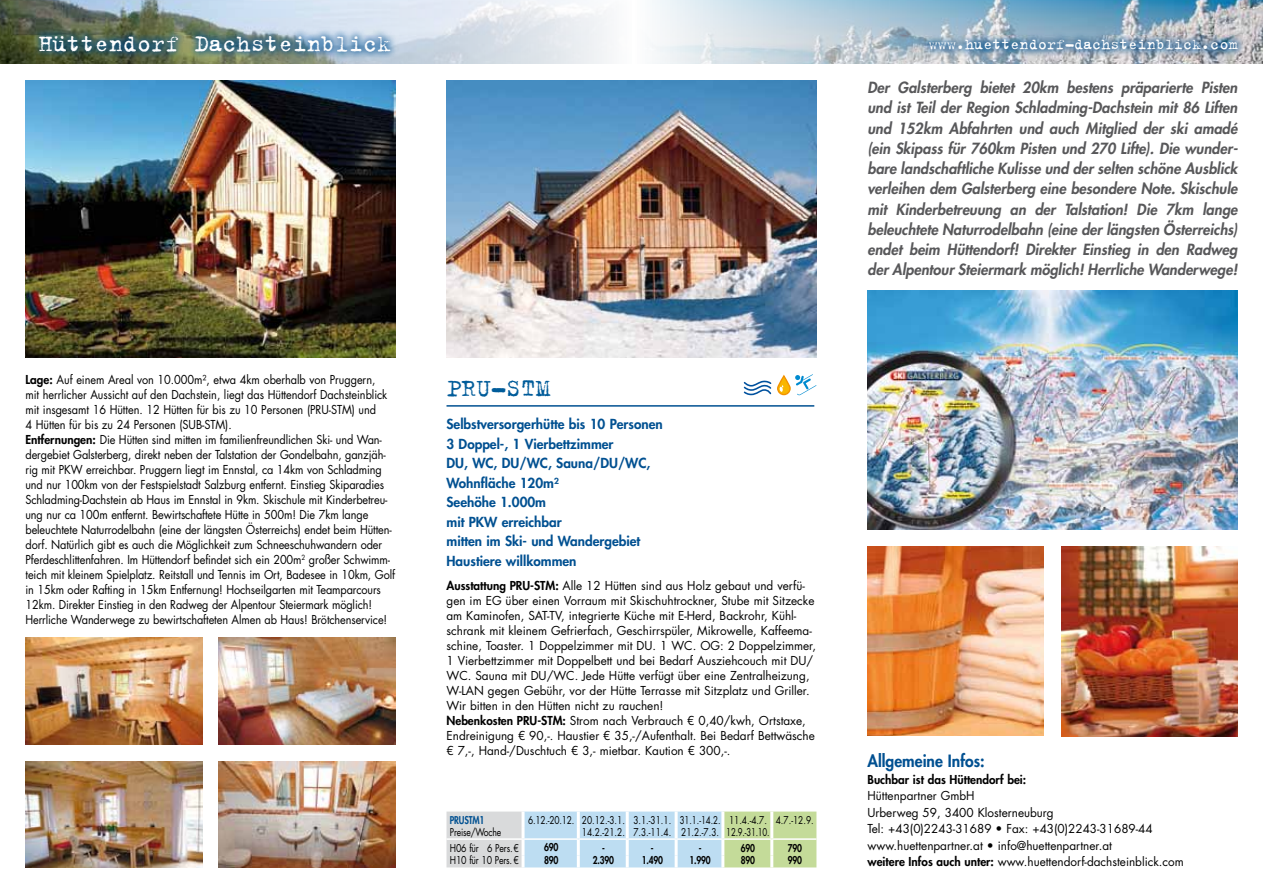
<style>
.page{position:relative;width:1263px;height:893px;background:#fff}
.page>*{position:absolute;margin:0;border:0;box-sizing:border-box;transform-origin:0 0}
.t1{font:27px "Trixie";color:#005c9a}
.t2{font:25.5px "Trixie";color:#fff}
.t3{font:16.5px "Trixie";color:#fff}
.t4{font:800 16.5px "Futura Std";color:#005091;scale:.95 1}
.t5{font:italic 800 15px/20.2px "Futura Std";color:#58585a;text-align:justify}
.t6{font:800 13.5px/19.5px "Futura Std";color:#005091}
.t7{font:12px/15px "Futura Std";letter-spacing:-.005em;color:#000;scale:.91 1}
.t8{font:12px/15px "Futura Std";letter-spacing:-.005em;color:#000}
.t9{font:800 12px "Futura Std";color:#000}
.t10{font:10.5px "Futura Std";color:#000;scale:.8 1}
.t11{font:800 10.5px "Futura Std";letter-spacing:-.02em;color:#000;scale:.8 1}
.t12{font:10.5px "Futura Std";letter-spacing:-.02em;color:#000;scale:.84 1}
.t13{font:10.5px "Futura Std";letter-spacing:-.02em;color:#000;scale:.82 1}
.t14{font:800 10.5px "Futura Std";letter-spacing:-.02em;color:#005091;scale:.82 1}
.t15{font:800 10.5px "Futura Std";letter-spacing:-.02em;color:#000;scale:.82 1}
.s1{font-weight:800}
</style>
<div class="page">
<img style="left:867px;top:290px;width:370px;height:239px">
<img style="left:0;top:0;width:1263px;height:64px">
<div style="left:28px;top:25px;width:372px;height:38px;background:#005091;opacity:.75"></div>
<div style="left:32px;top:29px;width:366px;height:30px;background:#005091;opacity:.5"></div>
<div style="left:918px;top:29px;width:331px;height:33px;background:#005091;opacity:.75"></div>
<div style="left:922px;top:32px;width:323px;height:25px;background:#005091;opacity:.5"></div>
<hr style="left:446px;top:405px;width:368px;height:2px;background:#005091">
<svg style="left:743px;top:374px;width:73px;height:22px"></svg>
<img style="left:26px;top:81px;width:369px;height:276px">
<img style="left:446px;top:81px;width:370px;height:276px">
<img style="left:26px;top:638px;width:176px;height:106px">
<img style="left:867px;top:546px;width:177px;height:190px">
<img style="left:219px;top:638px;width:176px;height:106px">
<img style="left:1061px;top:547px;width:176px;height:189px">
<img style="left:26px;top:761px;width:176px;height:106px">
<img style="left:219px;top:761px;width:176px;height:106px">
<svg style="left:446px;top:811px;width:370px;height:56px;background:#c8ddd9"></svg>
<hr style="left:446px;top:838px;width:77px;height:2px;background:#fff">
<hr style="left:523px;top:838px;width:55px;height:2px;background:#fff">
<hr style="left:578px;top:838px;width:49px;height:2px;background:#fff">
<hr style="left:627px;top:838px;width:49px;height:2px;background:#fff">
<hr style="left:676px;top:838px;width:47px;height:2px;background:#fff">
<hr style="left:723px;top:838px;width:49px;height:2px;background:#fff">
<hr style="left:772px;top:838px;width:44px;height:2px;background:#fff">
<h2 class="t2" style="left:39px;top:27px;width:354px">Hüttendorf Dachsteinblick</h2>
<h3 class="t3" style="left:929px;top:34px;width:310px">www.huettendorf-dachsteinblick.com</h3>
<p class="t7" style="left:26px;top:372px;width:408px"><span class="s1">Lage:</span> Auf einem Areal von 10.000m², etwa 4km oberhalb von Pruggern,<br>mit herrlicher Aussicht auf den Dachstein, liegt das Hüttendorf Dachsteinblick mit insgesamt 16 Hütten. 12 Hütten für bis zu 10 Personen (PRU-STM) und<br>4 Hütten für bis zu 24 Personen (SUB-STM).<br><span class="s1">Entfernungen:</span> Die Hütten sind mitten im familienfreundlichen Ski- und Wan&shy;dergebiet Galsterberg, direkt neben der Talstation der Gondelbahn, ganzjäh&shy;rig mit PKW erreichbar. Pruggern liegt im Ennstal, ca 14km von Schladming und nur 100km von der Festspielstadt Salzburg entfernt. Einstieg Skiparadies Schladming-Dachstein ab Haus im Ennstal in 9km. Skischule mit Kinderbetreu&shy;ung nur ca 100m entfernt. Bewirtschaftete Hütte in 500m! Die 7km lange beleuchtete Naturrodelbahn (eine der längsten Österreichs) endet beim Hütten&shy;dorf. Natürlich gibt es auch die Möglichkeit zum Schneeschuhwandern oder Pferdeschlittenfahren. Im Hüttendorf befindet sich ein 200m<sup>2</sup> großer Schwimm&shy;teich mit kleinem Spielplatz. Reitstall und Tennis im Ort, Badesee in 10km, Golf in 15km oder Rafting in 15km Entfernung! Hochseilgarten mit Teamparcours 12km. Direkter Einstieg in den Radweg der Alpentour Steiermark möglich!<br>Herrliche Wanderwege zu bewirtschafteten Almen ab Haus! Brötchenservice!</p>
<h1 class="t1" style="left:446px;top:370px;width:105px">PRU-STM</h1>
<p class="t6" style="left:446px;top:414px;width:218px">Selbstversorgerhütte bis 10 Personen<br>3 Doppel-, 1 Vierbettzimmer<br>DU, WC, DU/WC, Sauna/DU/WC,<br>Wohnfläche 120m²<br>Seehöhe 1.000m<br>mit PKW erreichbar<br>mitten im Ski- und Wandergebiet<br>Haustiere willkommen</p>
<p class="t8" style="left:446px;top:579px;width:371px"><span class="s1">Ausstattung PRU-STM:</span> Alle 12 Hütten sind aus Holz gebaut und verfü&shy;gen im EG über einen Vorraum mit Skischuhtrockner, Stube mit Sitzecke am Kaminofen, SAT-TV, integrierte Küche mit E-Herd, Backrohr, Kühl&shy;schrank mit kleinem Gefrierfach, Geschirrspüler, Mikrowelle, Kaffeema&shy;schine, Toaster. 1 Doppelzimmer mit DU. 1 WC. OG: 2 Doppelzimmer, 1 Vierbettzimmer mit Doppelbett und bei Bedarf Ausziehcouch mit DU/ WC. Sauna mit DU/WC. Jede Hütte verfügt über eine Zentralheizung, W-LAN gegen Gebühr, vor der Hütte Terrasse mit Sitzplatz und Griller.<br>Wir bitten in den Hütten nicht zu rauchen!<br><span class="s1">Nebenkosten PRU-STM:</span> Strom nach Verbrauch € 0,40/kwh, Ortstaxe, Endreinigung € 90,-. Haustier € 35,-/Aufenthalt. Bei Bedarf Bettwäsche € 7,-, Hand-/Duschtuch € 3,- mietbar. Kaution € 300,-.</p>
<p class="t14" style="left:450px;top:813px;width:44px">PRUSTM1</p>
<p class="t10" style="left:528px;top:813px;width:359px">6.12.-20.12. 20.12.-3.1. 3.1.-31.1. 31.1.-14.2. 11.4.-4.7. 4.7.-12.9.</p>
<p class="t13" style="left:450px;top:825px;width:64px">Preise/Woche</p>
<p class="t10" style="left:582px;top:825px;width:236px">14.2.-21.2. 7.3.-11.4. 21.2.-7.3. 12.9.-31.10.</p>
<p class="t12" style="left:450px;top:841px;width:84px">H06 für 6 Pers.€</p>
<p class="t15" style="left:544px;top:841px;width:19px">690</p>
<p class="t11" style="left:602px;top:841px;width:5px">-</p>
<p class="t11" style="left:651px;top:841px;width:5px">-</p>
<p class="t11" style="left:699px;top:841px;width:5px">-</p>
<p class="t11" style="left:741px;top:841px;width:19px">690</p>
<p class="t11" style="left:788px;top:841px;width:19px">790</p>
<p class="t12" style="left:450px;top:853px;width:84px">H10 für 10 Pers.€</p>
<p class="t15" style="left:544px;top:853px;width:19px">890</p>
<p class="t11" style="left:593px;top:853px;width:28px">2.390</p>
<p class="t11" style="left:642px;top:853px;width:28px">1.490</p>
<p class="t11" style="left:690px;top:853px;width:28px">1.990</p>
<p class="t11" style="left:741px;top:853px;width:19px">890</p>
<p class="t11" style="left:788px;top:853px;width:19px">990</p>
<p class="t5" style="left:867px;top:78px;width:372px">Der Galsterberg bietet 20km bestens präparierte Pisten und ist Teil der Region Schladming-Dachstein mit 86 Liften und 152km Abfahrten und auch Mitglied der ski amadé (ein Skipass für 760km Pisten und 270 Lifte). Die wunder&shy;bare landschaftliche Kulisse und der selten schöne Ausblick verleihen dem Galsterberg eine besondere Note. Skischule mit Kinderbetreuung an der Talstation! Die 7km lange beleuchtete Naturrodelbahn (eine der längsten Österreichs) endet beim Hüttendorf! Direkter Einstieg in den Radweg der Alpentour Steiermark möglich! Herrliche Wanderwege!</p>
<h3 class="t4" style="left:867px;top:751px;width:125px">Allgemeine Infos:</h3>
<p class="t9" style="left:867px;top:772px;width:160px">Buchbar ist das Hüttendorf bei:</p>
<p class="t8" style="left:867px;top:788px;width:318px;line-height:16.5px">Hüttenpartner GmbH<br>Urberweg 59, 3400 Klosterneuburg<br>Tel: +43(0)2243-31689 • Fax: +43(0)2243-31689-44 www.huettenpartner.at • info@huettenpartner.at<br><span class="s1">weitere Infos auch unter:</span> www.huettendorf-dachsteinblick.com</p>
</div>
